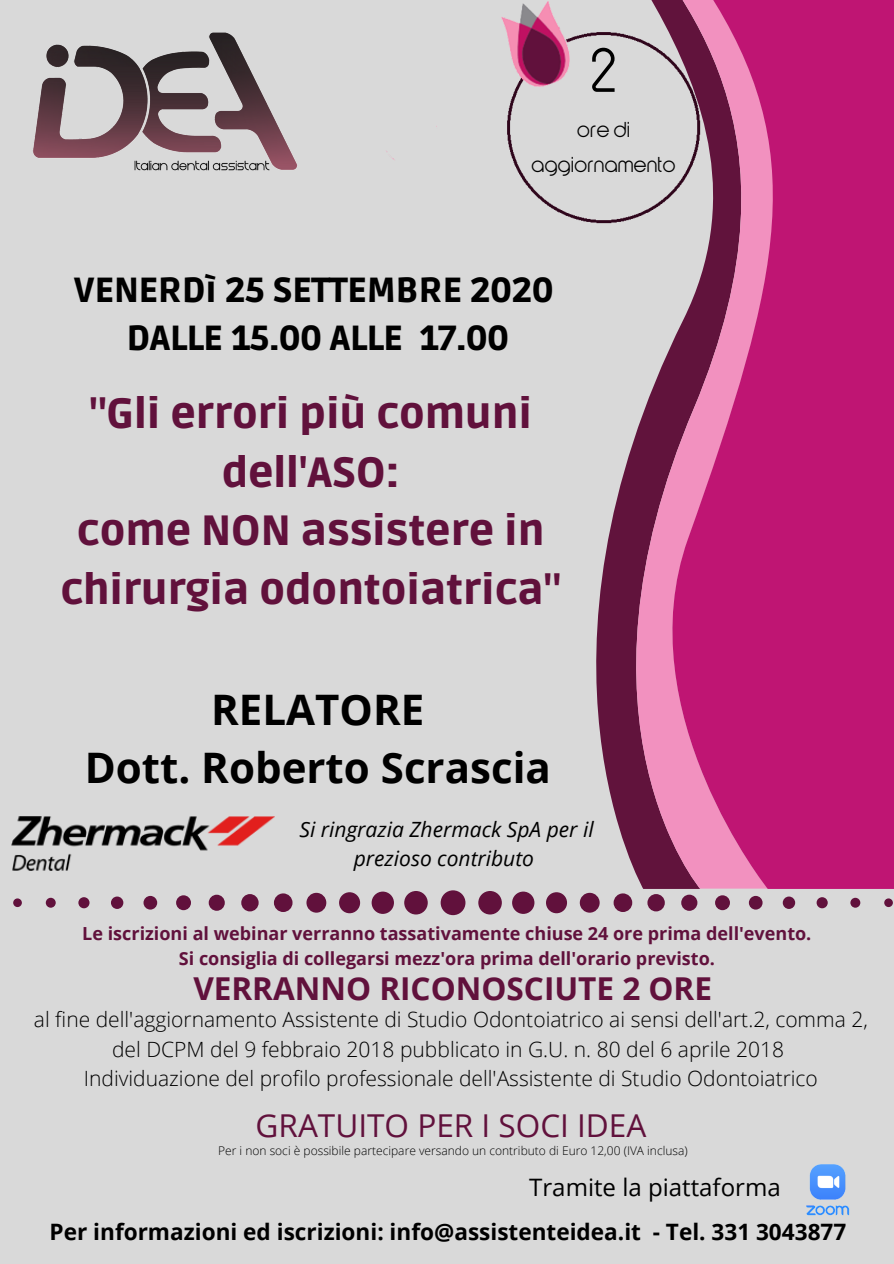
<style>
.page{position:relative;width:894px;height:1264px;background:#fff}
.page>*{position:absolute;margin:0;border:0;box-sizing:border-box;transform-origin:0 0}
.t1{font:71.85px "Ara Hamah 1982";color:#000}
.t2{font:900 42px/58.5px "Ruda";color:#61113c;text-align:center}
.t3{font:700 42px/58.1px "Open Sans";color:#000;text-align:center}
.t4{font:900 34.65px/47.7px "Ruda";color:#000;text-align:center}
.t5{font:700 31.5px "Open Sans";color:#61113c}
.t6{font:31.5px "Open Sans";color:#61113c}
.t7{font:24.75px/34.2px "Ara Hamah 1982";color:#000;text-align:center}
.t8{font:24px "Open Sans";color:#000}
.t9{font:700 22.5px "Open Sans";color:#000}
.t10{font:300 21px/29.2px "Open Sans";color:#000;text-align:center}
.t11{font:italic 21px/29.2px "Open Sans";color:#000;text-align:center}
.t12{font:700 18px/24.8px "Open Sans";color:#61113c;text-align:center}
.t13{font:300 12px "Open Sans";color:#000}
</style>
<div class="page">
<div style="left:0;top:0;width:893px;height:1263px;background:#d9d9d9"></div>
<svg style="left:596px;top:516px;width:17px;height:289px;fill:#61133c"></svg>
<svg style="left:613px;top:290px;width:280px;height:599px;background:#bb327c"></svg>
<img style="left:32px;top:32px;width:266px;height:139px">
<svg style="left:13px;top:890px;width:879px;height:25px"></svg>
<img style="left:386px;top:0;width:507px;height:290px">
<img style="left:806px;top:1164px;width:44px;height:52px">
<img style="left:11px;top:816px;width:264px;height:55px">
<h1 class="t1" style="left:589px;top:30px;width:29px">2</h1>
<p class="t7" style="left:531px;top:114px;width:146px">ore di aggiornamento</p>
<h3 class="t4" style="left:74px;top:267px;width:481px">VENERDì 25 SETTEMBRE 2020<br>DALLE 15.00 ALLE 17.00</h3>
<h2 class="t2" style="left:60px;top:386px;width:502px">"Gli errori più comuni dell'ASO:<br>come NON assistere in chirurgia odontoiatrica"</h2>
<h2 class="t3" style="left:85px;top:680px;width:467px">RELATORE<br>Dott. Roberto Scrascia</h2>
<p class="t11" style="left:299px;top:814px;width:295px">Si ringrazia Zhermack SpA per il prezioso contributo</p>
<p class="t12" style="left:82px;top:920px;width:730px">Le iscrizioni al webinar verranno tassativamente chiuse 24 ore prima dell'evento.<br>Si consiglia di collegarsi mezz'ora prima dell'orario previsto.</p>
<h3 class="t5" style="left:193px;top:966px;width:520px">VERRANNO RICONOSCIUTE 2 ORE</h3>
<p class="t10" style="left:34px;top:1004px;width:835px">al fine dell'aggiornamento Assistente di Studio Odontoiatrico ai sensi dell'art.2, comma 2, del DCPM del 9 febbraio 2018 pubblicato in G.U. n. 80 del 6 aprile 2018<br>Individuazione del profilo professionale dell'Assistente di Studio Odontoiatrico</p>
<h3 class="t6" style="left:255px;top:1103px;width:392px">GRATUITO PER I SOCI IDEA</h3>
<p class="t13" style="left:218px;top:1142px;width:471px">Per i non soci è possibile partecipare versando un contributo di Euro 12,00 (IVA inclusa)</p>
<p class="t8" style="left:529px;top:1170px;width:253px">Tramite la piattaforma</p>
<p class="t9" style="left:50px;top:1215px;width:798px">Per informazioni ed iscrizioni: info@assistenteidea.it - Tel. 331 3043877</p>
</div>
